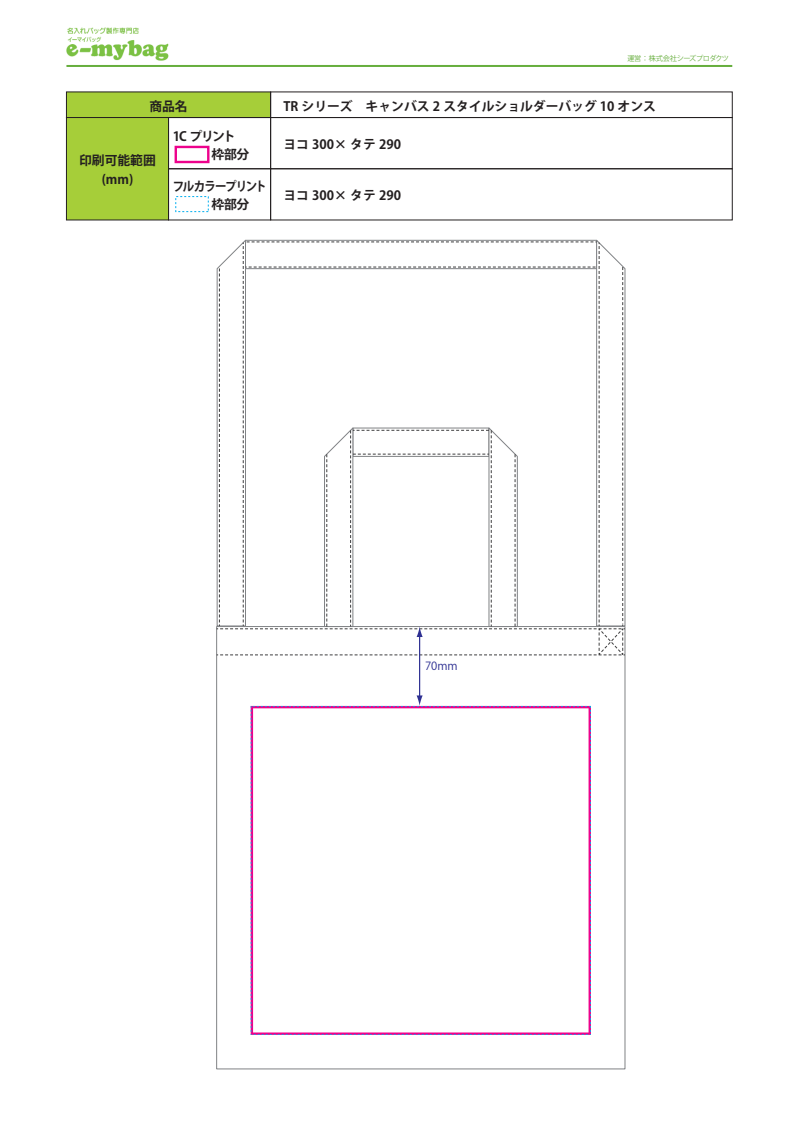
<style>
.page{position:relative;width:794px;height:1123px;background:#fff}
.page>*{position:absolute;margin:0;border:0;box-sizing:border-box;transform-origin:0 0}
.t1{font:700 12.8px/19.2px "Koz Go Pro";color:#231f20;text-align:center}
.t2{font:700 12.8px/18.4px "Koz Go Pro";letter-spacing:-.085em;color:#231f20;scale:.9 1}
.t3{font:700 12.8px/18.4px "Koz Go Pro";letter-spacing:-.075em;color:#231f20}
.t4{font:11.2px "Koz Go Pro";color:#2e3092}
.t5{font:7.2px "Koz Go Pro";letter-spacing:-.045em;color:#66ae3d}
.s1{font-weight:800;font-size:19.2px;color:#ed028c}
.s2{font-weight:800;font-size:19.2px;color:#00aeef}
</style>
<div class="page">
<div style="left:216px;top:626px;width:409px;height:443px;background:#fff;border:1px solid #808285"></div>
<svg style="left:251px;top:706px;width:340px;height:328px"></svg>
<hr style="left:419px;top:635px;width:1px;height:63px;background:#2e3092">
<svg style="left:416px;top:695px;width:6px;height:11px"></svg>
<svg style="left:216px;top:239px;width:410px;height:417px"></svg>
<div style="left:66px;top:91px;width:205px;height:27px;background:#a6ce39"></div>
<div style="left:168px;top:117px;width:103px;height:52px;border:1px solid #231f20"></div>
<div style="left:66px;top:117px;width:103px;height:103px;background:#a6ce39;border:1px solid #231f20"></div>
<div style="left:270px;top:117px;width:462px;height:52px;border:1px solid #231f20"></div>
<div style="left:168px;top:168px;width:103px;height:52px;border:1px solid #231f20"></div>
<div style="left:270px;top:168px;width:462px;height:52px;border:1px solid #231f20"></div>
<div style="left:175px;top:146px;width:34px;height:17px;border:2px solid #ed028c"></div>
<img style="left:66px;top:27px;width:102px;height:34px">
<hr style="left:66px;top:65px;width:666px;height:2px;background:#66ae3d">
<p class="t1" style="left:149px;top:97px;width:40px">商品名</p>
<p class="t1" style="left:79px;top:151px;width:78px">印刷可能範囲(mm)</p>
<p class="t3" style="left:173px;top:128px;width:78px">1C プリント<span class="s1">　</span> 枠部分</p>
<p class="t2" style="left:173px;top:178px;width:106px">フルカラープリント<span class="s2">　</span> 枠部分</p>
<p class="t5" style="left:627px;top:54px;width:103px">運営：株式会社シーズプロダクツ</p>
<p class="t1" style="left:283px;top:97px;width:374px">TR シリーズ　キャンバス 2 スタイルショルダーバッグ 10 オンス</p>
<p class="t1" style="left:283px;top:135px;width:119px">ヨコ 300× タテ 290</p>
<p class="t1" style="left:283px;top:186px;width:119px">ヨコ 300× タテ 290</p>
<p class="t4" style="left:425px;top:659px;width:34px">70mm</p>
</div>
